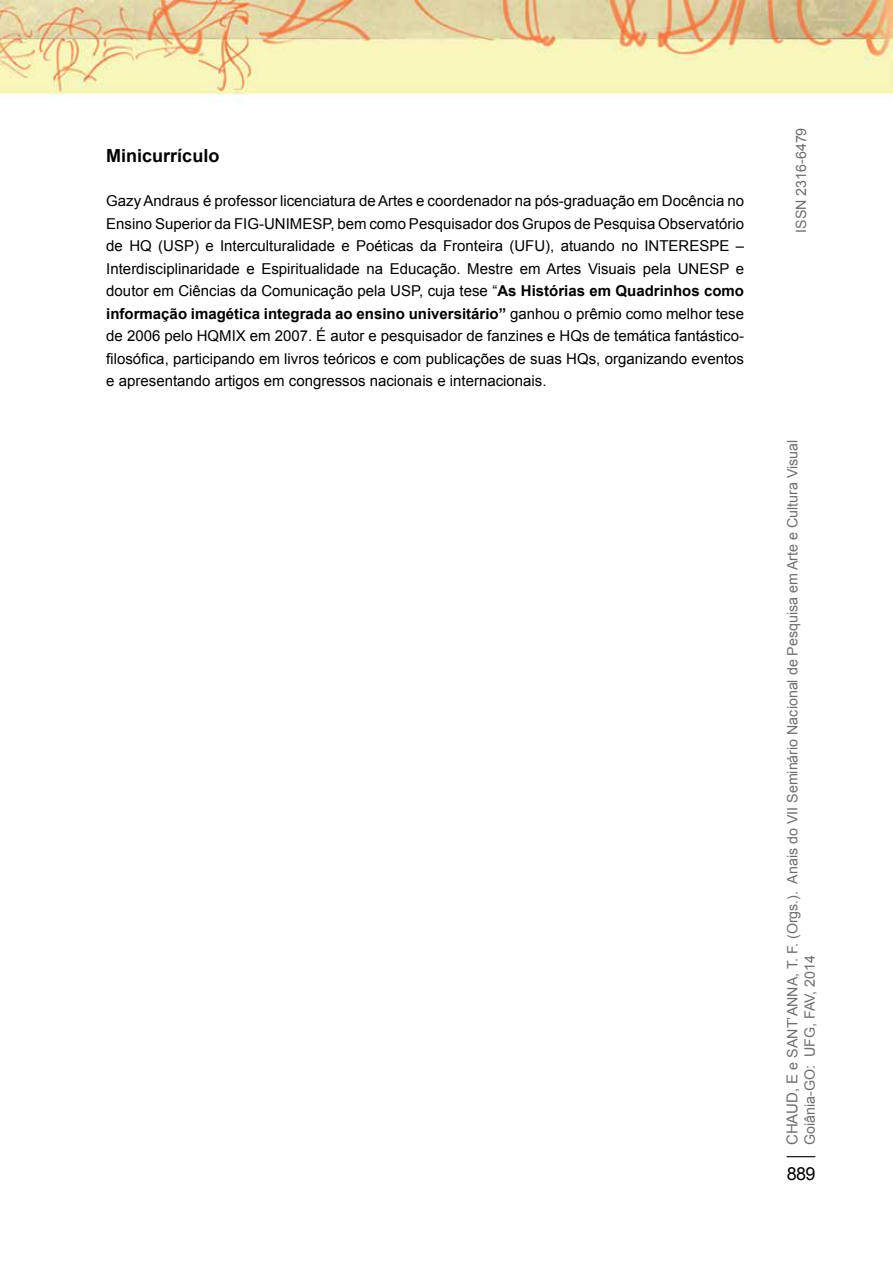
<style>
.page{position:relative;width:893px;height:1263px;background:#fff}
.page>*{position:absolute;margin:0;border:0;box-sizing:border-box;transform-origin:0 0}
.t1{font:700 18px "Arial";color:#000}
.t2{font:18px "Arial";color:#000}
.t3{font:15px/22.5px "Arial";color:#000;text-align:justify}
.t4{font:14.25px/17.1px "Arial";color:#6d6e71}
.s1{font-weight:700}
.s2{font-size:15px}
</style>
<div class="page">
<svg style="left:787px;top:1156px;width:28px;height:1px"></svg>
<img style="left:0;top:0;width:893px;height:102px">
<p class="t1" style="left:106px;top:144px;width:115px">Minicurrículo</p>
<p class="t3" style="left:106px;top:190px;width:639px">GazyAndraus é professor licenciatura de Artes e coordenador na pós-graduação em Docência no Ensino Superior da FIG-UNIMESP, bem como Pesquisador dos Grupos de Pesquisa Observatório de HQ (USP) e Interculturalidade e Poéticas da Fronteira (UFU), atuando no INTERESPE – Interdisciplinaridade e Espiritualidade na Educação. Mestre em Artes Visuais pela UNESP e doutor em Ciências da Comunicação pela USP, cuja tese “<span class="s1">As Histórias em Quadrinhos como informação imagética integrada ao ensino universitário”</span> ganhou o prêmio como melhor tese de 2006 pelo HQMIX em 2007. É autor e pesquisador de fanzines e HQs de temática fantástico&shy;filosófica, participando em livros teóricos e com publicações de suas HQs, organizando eventos e apresentando artigos em congressos nacionais e internacionais.</p>
<p class="t4" style="left:793px;top:233px;width:107px;rotate:-90deg">ISSN 2316-6479</p>
<p class="t4" style="left:784px;top:1145px;width:707px;rotate:-90deg"><span class="s2">Chaud, E</span> e Sant’Anna, T. F. (Orgs.). Anais do VII Seminário Nacional de Pesquisa em Arte e Cultura Visual<br>Goiânia-GO: U FG, FAV, 2014</p>
<p class="t2" style="left:787px;top:1162px;width:30px">889</p>
</div>
